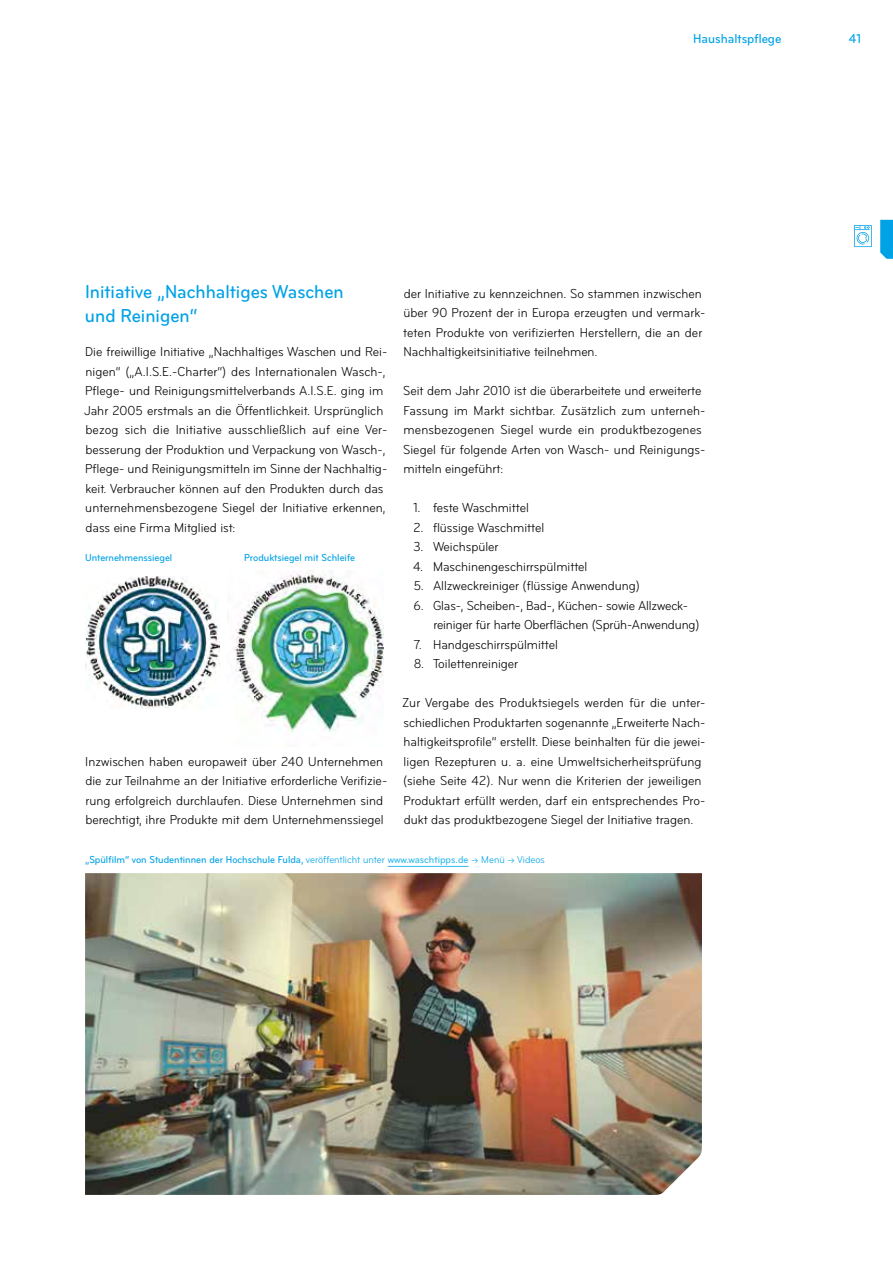
<style>
.page{position:relative;width:893px;height:1263px;background:#fff}
.page>*{position:absolute;margin:0;border:0;box-sizing:border-box;transform-origin:0 0}
.t1{font:500 condensed 19.5px/24.3px "Bryant";color:#00a2e6}
.t2{font:condensed 13.5px/19.5px "Bryant";color:#000}
.t3{font:500 condensed 13.5px "Bryant";color:#00a2e6}
.t4{font:500 condensed 10.5px "Bryant";color:#00a2e6}
.s1{font-weight:400}
.s2{color:#2ebaed}
</style>
<div class="page">
<hr style="left:388px;top:866px;width:80px;height:1px;background:#2ebaed">
<img style="left:233px;top:571px;width:151px;height:162px">
<img style="left:85px;top:576px;width:134px;height:132px">
<img style="left:85px;top:873px;width:617px;height:322px">
<svg style="left:854px;top:225px;width:18px;height:22px"></svg>
<svg style="left:880px;top:220px;width:13px;height:39px"></svg>
<p class="t3" style="left:693px;top:30px;width:90px">Haushaltspflege</p>
<p class="t3" style="left:849px;top:30px;width:14px">41</p>
<h1 class="t1" style="left:85px;top:279px;width:260px">Initiative „Nachhaltiges Waschen und Reinigen“</h1>
<p class="t2" style="left:84px;top:342px;width:305px">Die freiwillige Initiative „Nachhaltiges Waschen und Rei&shy;nigen“ („A.I.S.E.-Charter“) des Internationalen Wasch-, Pflege- und Reinigungsmittelverbands A.I.S.E. ging im Jahr 2005 erstmals an die Öffentlichkeit. Ursprünglich bezog sich die Initiative ausschließlich auf eine Ver&shy;besserung der Produktion und Verpackung von Wasch-, Pflege- und Reinigungsmitteln im Sinne der Nachhaltig&shy;keit. Verbraucher können auf den Produkten durch das unternehmensbezogene Siegel der Initiative erkennen, dass eine Firma Mitglied ist:</p>
<p class="t2" style="left:403px;top:284px;width:304px">der Initiative zu kennzeichnen. So stammen inzwischen über 90 Prozent der in Europa erzeugten und vermark&shy;teten Produkte von verifizierten Herstellern, die an der Nachhaltigkeitsinitiative teilnehmen.</p>
<p class="t2" style="left:403px;top:381px;width:304px">Seit dem Jahr 2010 ist die überarbeitete und erweiterte Fassung im Markt sichtbar. Zusätzlich zum unterneh&shy;mensbezogenen Siegel wurde ein produktbezogenes Siegel für folgende Arten von Wasch- und Reinigungs&shy;mitteln eingeführt:</p>
<p class="t2" style="left:413px;top:498px;width:117px">1. feste Waschmittel</p>
<p class="t2" style="left:414px;top:518px;width:132px">2. flüssige Waschmittel</p>
<p class="t2" style="left:413px;top:537px;width:87px">3. Weichspüler</p>
<p class="t2" style="left:413px;top:557px;width:176px">4. Maschinengeschirrspülmittel</p>
<p class="t2" style="left:414px;top:576px;width:228px">5. Allzweckreiniger (flüssige Anwendung)</p>
<p class="t2" style="left:433px;top:596px;width:268px;text-indent:-20px">6. Glas-, Scheiben-, Bad-, Küchen- sowie Allzweck&shy;reiniger für harte Oberflächen (Sprüh-Anwendung)</p>
<p class="t2" style="left:414px;top:635px;width:145px">7. Handgeschirrspülmittel</p>
<p class="t2" style="left:414px;top:654px;width:106px">8. Toilettenreiniger</p>
<p class="t2" style="left:402px;top:693px;width:305px">Zur Vergabe des Produktsiegels werden für die unter&shy;schiedlichen Produktarten sogenannte „Erweiterte Nach&shy;haltigkeitsprofile“ erstellt. Diese beinhalten für die jewei&shy;ligen Rezepturen u. a. eine Umweltsicherheitsprüfung (siehe Seite 42). Nur wenn die Kriterien der jeweiligen Produktart erfüllt werden, darf ein entsprechendes Pro&shy;dukt das produktbezogene Siegel der Initiative tragen.</p>
<p class="t4" style="left:85px;top:853px;width:461px">„Spülfilm“ von Studentinnen der Hochschule Fulda, <span class="s1">veröffentlicht unter</span> <span class="s2">www.waschtipps.de</span> <span class="s1">j Menü j Videos</span></p>
<p class="t4" style="left:85px;top:551px;width:89px">Unternehmenssiegel</p>
<p class="t4" style="left:244px;top:551px;width:112px">Produktsiegel mit Schleife</p>
<p class="t2" style="left:85px;top:752px;width:304px">Inzwischen haben europaweit über 240 Unternehmen die zur Teilnahme an der Initiative erforderliche Verifizie&shy;rung erfolgreich durchlaufen. Diese Unternehmen sind berechtigt, ihre Produkte mit dem Unternehmenssiegel</p>
</div>
